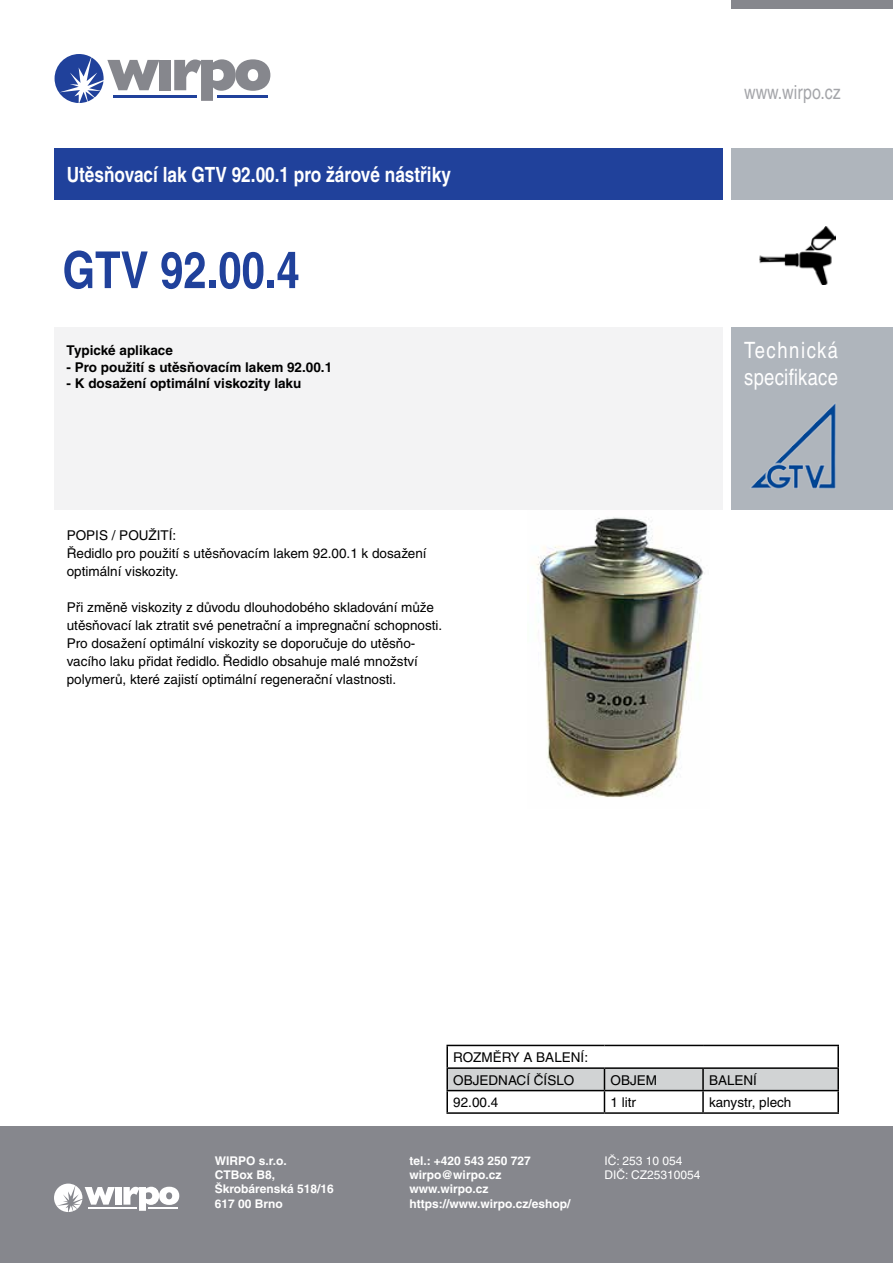
<style>
.page{position:relative;width:893px;height:1263px;background:#fff}
.page>*{position:absolute;margin:0;border:0;box-sizing:border-box;transform-origin:0 0}
.t1{font:700 condensed 51px "Helvetica CE";color:#20419b}
.t2{font:condensed 22.5px/27px "Helvetica CE";letter-spacing:.015em;color:#fff}
.t3{font:700 condensed 21px "Helvetica CE";color:#fff}
.t4{font:condensed 19.5px "Helvetica CE";color:#a4a5a9}
.t5{font:13.5px/18px "Helvetica CE";color:#000}
.t6{font:700 13.5px "Helvetica CE";color:#000}
.t7{font:700 12px/14.4px "Helvetica CE";color:#fff}
.t8{font:12px/14.4px "Helvetica CE";color:#fff}
</style>
<div class="page">
<img style="left:536px;top:517px;width:169px;height:281px">
<div style="left:54px;top:149px;width:669px;height:51px;background:#20419b"></div>
<div style="left:54px;top:327px;width:669px;height:183px;background:#f3f3f4"></div>
<div style="left:731px;top:0;width:162px;height:9px;background:#86878d"></div>
<div style="left:731px;top:149px;width:162px;height:51px;background:#afb5bc"></div>
<div style="left:731px;top:327px;width:162px;height:183px;background:#afb5bc"></div>
<div style="left:0;top:1127px;width:893px;height:136px;background:#86878d"></div>
<hr style="left:88px;top:1207px;width:49px;height:2px;background:#fff">
<svg style="left:54px;top:1183px;width:61px;height:29px"></svg>
<div style="left:115px;top:1187px;width:7px;height:17px;background:#fff"></div>
<svg style="left:123px;top:1187px;width:56px;height:24px"></svg>
<hr style="left:113px;top:95px;width:84px;height:3px;background:#20419b">
<svg style="left:55px;top:54px;width:104px;height:49px"></svg>
<div style="left:159px;top:60px;width:12px;height:30px;background:#86878d"></div>
<svg style="left:174px;top:59px;width:96px;height:42px"></svg>
<img style="left:750px;top:403px;width:86px;height:86px">
<img style="left:759px;top:226px;width:77px;height:58px">
<hr style="left:446px;top:1045px;width:158px;height:1px;background:#000">
<hr style="left:446px;top:1046px;width:2px;height:21px;background:#000">
<hr style="left:604px;top:1045px;width:99px;height:1px;background:#000">
<hr style="left:703px;top:1045px;width:136px;height:1px;background:#000">
<hr style="left:837px;top:1046px;width:2px;height:21px;background:#000">
<hr style="left:446px;top:1067px;width:158px;height:2px;background:#000">
<hr style="left:446px;top:1069px;width:2px;height:21px;background:#000">
<hr style="left:604px;top:1067px;width:99px;height:2px;background:#000">
<hr style="left:703px;top:1067px;width:136px;height:2px;background:#000">
<hr style="left:837px;top:1069px;width:2px;height:21px;background:#000">
<hr style="left:446px;top:1090px;width:158px;height:1px;background:#000">
<hr style="left:446px;top:1091px;width:2px;height:21px;background:#000">
<svg style="left:447px;top:1068px;width:391px;height:44px"></svg>
<hr style="left:703px;top:1090px;width:136px;height:1px;background:#000">
<hr style="left:702px;top:1091px;width:2px;height:21px;background:#000">
<hr style="left:837px;top:1091px;width:2px;height:21px;background:#000">
<hr style="left:446px;top:1112px;width:158px;height:2px;background:#000">
<hr style="left:604px;top:1112px;width:99px;height:2px;background:#000">
<hr style="left:703px;top:1112px;width:136px;height:2px;background:#000">
<h3 class="t3" style="left:67px;top:163px;width:386px">Utěsňovací lak GTV 92.00.1 pro žárové nástřiky</h3>
<h1 class="t1" style="left:63px;top:241px;width:239px">GTV 92.00.4</h1>
<p class="t6" style="left:67px;top:343px;width:108px">Typické aplikace</p>
<p class="t6" style="left:67px;top:359px;width:267px">- Pro použití s utěsňovacím lakem 92.00.1</p>
<p class="t6" style="left:67px;top:375px;width:236px">- K dosažení optimální viskozity laku</p>
<p class="t5" style="left:67px;top:526px;width:361px">POPIS / POUŽITÍ:<br>Ředidlo pro použití s utěsňovacím lakem 92.00.1 k dosažení optimální viskozity.</p>
<p class="t5" style="left:67px;top:598px;width:377px">Při změně viskozity z důvodu dlouhodobého skladování může utěsňovací lak ztratit své penetrační a impregnační schopnosti.<br>Pro dosažení optimální viskozity se doporučuje do utěsňo&shy;vacího laku přidat ředidlo. Ředidlo obsahuje malé množství polymerů, které zajistí optimální regenerační vlastnosti.</p>
<h3 class="t4" style="left:744px;top:81px;width:98px">www.wirpo.cz</h3>
<h2 class="t2" style="left:744px;top:336px;width:95px">Technická specifikace</h2>
<p class="t5" style="left:453px;top:1046px;width:136px;line-height:22.5px">ROZMĚRY A BALENÍ:<br>OBJEDNACÍ ČÍSLO</p>
<p class="t5" style="left:610px;top:1071px;width:48px">OBJEM</p>
<p class="t5" style="left:709px;top:1071px;width:50px">BALENÍ</p>
<p class="t5" style="left:453px;top:1093px;width:47px">92.00.4</p>
<p class="t5" style="left:610px;top:1093px;width:27px">1 litr</p>
<p class="t5" style="left:709px;top:1093px;width:84px">kanystr, plech</p>
<p class="t7" style="left:215px;top:1153px;width:121px">WIRPO s.r.o.<br>CTBox B8,<br>Škrobárenská 518/16<br>617 00 Brno</p>
<p class="t7" style="left:410px;top:1153px;width:162px">tel.: +420 543 250 727 wirpo@wirpo.cz www.wirpo.cz https://www.wirpo.cz/eshop/</p>
<p class="t8" style="left:604px;top:1153px;width:98px">IČ: 253 10 054<br>DIČ: CZ25310054</p>
</div>
